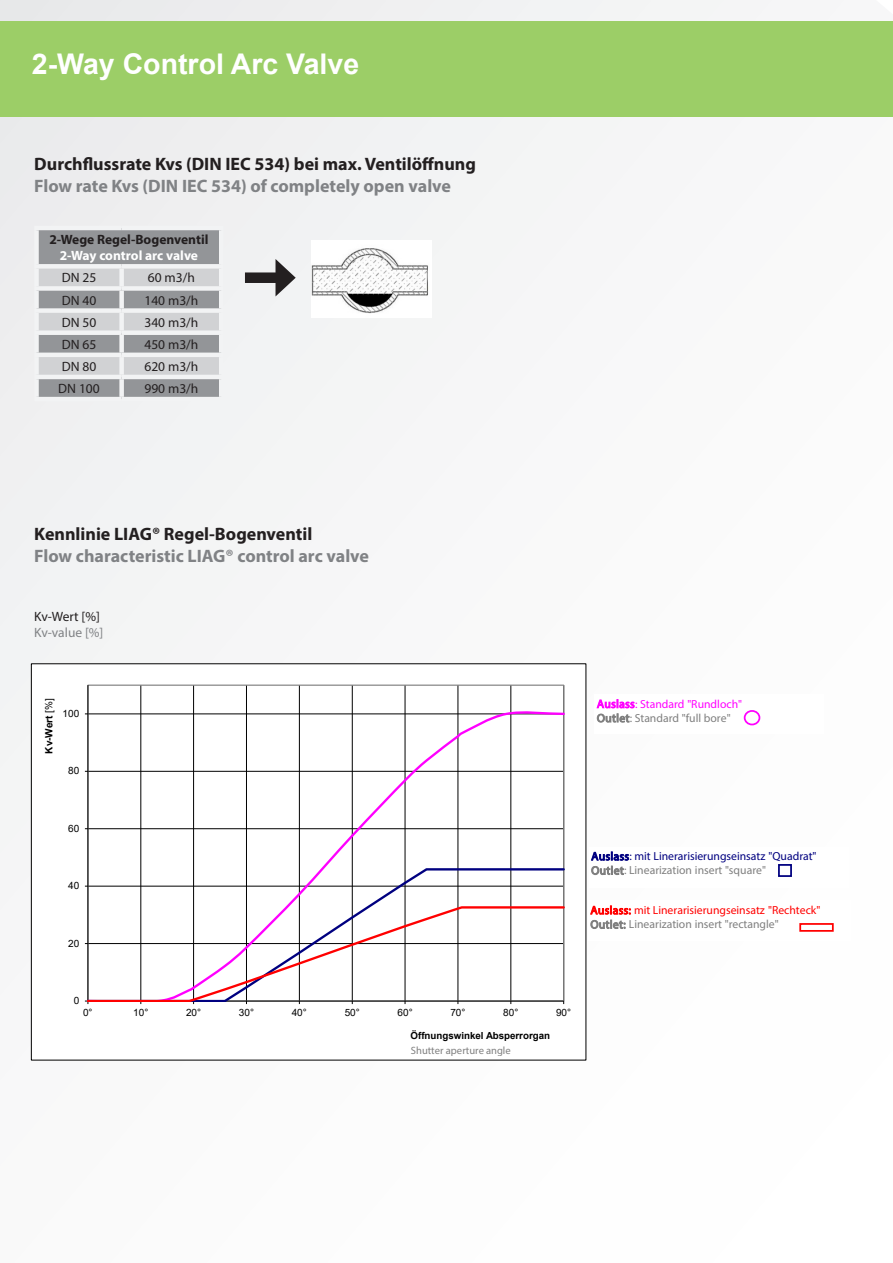
<style>
.page{position:relative;width:893px;height:1263px;background:#fff}
.page>*{position:absolute;margin:0;border:0;box-sizing:border-box;transform-origin:0 0}
.t1{font:700 28.5px "Arial";color:#fff}
.t2{font:700 18px "Myriad Pro";color:#808285}
.t3{font:700 18px "Myriad Pro";color:#231f20}
.t4{font:13.5px "Myriad Pro";color:#231f20}
.t5{font:700 13.5px "Myriad Pro";color:#231f20}
.t6{font:700 13.5px "Myriad Pro";letter-spacing:-.005em;color:#fff}
.t7{font:13.5px "Myriad Pro";color:#808285}
.t8{font:11.7px/14.2px "Myriad Pro";color:#f00}
.t9{font:11.7px/14.2px "Myriad Pro";color:#000080}
.t10{font:11.7px/14.2px "Myriad Pro";color:#f0f}
.t11{font:10.65px "Myriad Pro";color:#7f7f7f}
.t12{font:10.05px "Arial";letter-spacing:-.005em;color:#000}
.t13{font:700 10.05px "Arial";color:#000}
.t14{font:700 9.75px "Arial";color:#000}
.s1{font-weight:400}
.s2{color:#7f7f7f}
</style>
<div class="page">
<div style="left:0;top:0;width:724px;height:1061px;background:#f5f5f6"></div>
<div style="left:0;top:21px;width:893px;height:96px;background:#9cce67"></div>
<svg style="left:39px;top:230px;width:180px;height:167px;background:#aaacaf"></svg>
<hr style="left:34px;top:226px;width:88px;height:4px;background:#f2f3f4">
<div style="left:34px;top:230px;width:5px;height:34px;background:#f2f3f4"></div>
<hr style="left:122px;top:226px;width:101px;height:4px;background:#f2f3f4">
<hr style="left:219px;top:230px;width:4px;height:34px;background:#f2f3f4">
<div style="left:34px;top:264px;width:88px;height:5px;background:#f2f3f4"></div>
<div style="left:34px;top:269px;width:5px;height:17px;background:#f2f3f4"></div>
<div style="left:122px;top:264px;width:101px;height:5px;background:#f2f3f4"></div>
<div style="left:119px;top:269px;width:5px;height:17px;background:#f2f3f4"></div>
<hr style="left:219px;top:269px;width:4px;height:17px;background:#f2f3f4">
<div style="left:34px;top:286px;width:88px;height:5px;background:#f2f3f4"></div>
<div style="left:34px;top:291px;width:5px;height:17px;background:#f2f3f4"></div>
<div style="left:122px;top:286px;width:101px;height:5px;background:#f2f3f4"></div>
<div style="left:119px;top:291px;width:5px;height:17px;background:#f2f3f4"></div>
<hr style="left:219px;top:291px;width:4px;height:17px;background:#f2f3f4">
<div style="left:34px;top:308px;width:88px;height:5px;background:#f2f3f4"></div>
<div style="left:34px;top:313px;width:5px;height:17px;background:#f2f3f4"></div>
<div style="left:122px;top:308px;width:101px;height:5px;background:#f2f3f4"></div>
<div style="left:119px;top:313px;width:5px;height:17px;background:#f2f3f4"></div>
<hr style="left:219px;top:313px;width:4px;height:17px;background:#f2f3f4">
<div style="left:34px;top:330px;width:88px;height:5px;background:#f2f3f4"></div>
<div style="left:34px;top:335px;width:5px;height:18px;background:#f2f3f4"></div>
<div style="left:122px;top:330px;width:101px;height:5px;background:#f2f3f4"></div>
<div style="left:119px;top:335px;width:5px;height:18px;background:#f2f3f4"></div>
<hr style="left:219px;top:335px;width:4px;height:18px;background:#f2f3f4">
<hr style="left:34px;top:353px;width:88px;height:4px;background:#f2f3f4">
<div style="left:34px;top:357px;width:5px;height:18px;background:#f2f3f4"></div>
<hr style="left:122px;top:353px;width:101px;height:4px;background:#f2f3f4">
<div style="left:119px;top:357px;width:5px;height:18px;background:#f2f3f4"></div>
<hr style="left:219px;top:357px;width:4px;height:18px;background:#f2f3f4">
<hr style="left:34px;top:375px;width:88px;height:4px;background:#f2f3f4">
<div style="left:34px;top:379px;width:5px;height:18px;background:#f2f3f4"></div>
<hr style="left:122px;top:375px;width:101px;height:4px;background:#f2f3f4">
<div style="left:119px;top:379px;width:5px;height:18px;background:#f2f3f4"></div>
<hr style="left:219px;top:379px;width:4px;height:18px;background:#f2f3f4">
<hr style="left:34px;top:397px;width:88px;height:4px;background:#f2f3f4">
<hr style="left:122px;top:397px;width:101px;height:4px;background:#f2f3f4">
<div style="left:245px;top:272px;width:38px;height:11px;background:#231f20"></div>
<svg style="left:275px;top:259px;width:21px;height:37px"></svg>
<img style="left:312px;top:241px;width:119px;height:76px">
<div style="left:31px;top:664px;width:555px;height:396px;background:#fff"></div>
<hr style="left:141px;top:685px;width:1px;height:316px;background:#000">
<hr style="left:193px;top:685px;width:1px;height:316px;background:#000">
<hr style="left:246px;top:685px;width:1px;height:316px;background:#000">
<hr style="left:299px;top:685px;width:1px;height:316px;background:#000">
<hr style="left:352px;top:685px;width:1px;height:316px;background:#000">
<hr style="left:405px;top:685px;width:1px;height:316px;background:#000">
<hr style="left:458px;top:685px;width:1px;height:316px;background:#000">
<hr style="left:511px;top:685px;width:1px;height:316px;background:#000">
<hr style="left:88px;top:685px;width:1px;height:316px;background:#000">
<svg style="left:88px;top:708px;width:476px;height:196px"></svg>
<svg style="left:88px;top:904px;width:476px;height:98px"></svg>
<div style="left:589px;top:847px;width:259px;height:40px;background:#fff"></div>
<div style="left:594px;top:694px;width:229px;height:40px;background:#fff"></div>
<div style="left:588px;top:901px;width:262px;height:40px;background:#fff"></div>
<div style="left:799px;top:923px;width:35px;height:9px;border:2px solid #f00"></div>
<div style="left:778px;top:864px;width:14px;height:13px;border:2px solid #000080"></div>
<div style="left:744px;top:710px;width:16px;height:15px;border:2px solid #f0f;border-radius:50%"></div>
<p class="t1" style="left:32px;top:44px;width:329px">2-Way Control Arc Valve</p>
<p class="t3" style="left:34px;top:152px;width:443px">Durchflussrate Kvs (DIN IEC 534) bei max. Ventilöffnung</p>
<p class="t2" style="left:34px;top:174px;width:418px">Flow rate Kvs (DIN IEC 534) of completely open valve</p>
<p class="t5" style="left:49px;top:231px;width:161px">2-Wege Regel-Bogenventil</p>
<p class="t6" style="left:60px;top:247px;width:140px">2-Way control arc valve</p>
<p class="t4" style="left:62px;top:270px;width:36px">DN 25</p>
<p class="t4" style="left:148px;top:270px;width:49px">60 m3/h</p>
<p class="t4" style="left:62px;top:292px;width:36px">DN 40</p>
<p class="t4" style="left:144px;top:292px;width:55px">140 m3/h</p>
<p class="t4" style="left:62px;top:314px;width:36px">DN 50</p>
<p class="t4" style="left:144px;top:314px;width:55px">340 m3/h</p>
<p class="t4" style="left:62px;top:336px;width:36px">DN 65</p>
<p class="t4" style="left:144px;top:336px;width:55px">450 m3/h</p>
<p class="t4" style="left:62px;top:358px;width:36px">DN 80</p>
<p class="t4" style="left:144px;top:358px;width:55px">620 m3/h</p>
<p class="t4" style="left:58px;top:380px;width:43px">DN 100</p>
<p class="t4" style="left:144px;top:380px;width:55px">990 m3/h</p>
<p class="t3" style="left:34px;top:522px;width:280px">Kennlinie LIAG® Regel-Bogenventil</p>
<p class="t2" style="left:34px;top:544px;width:336px">Flow characteristic LIAG® control arc valve</p>
<p class="t4" style="left:34px;top:608px;width:67px">Kv-Wert [%]</p>
<p class="t7" style="left:34px;top:624px;width:71px">Kv-value [%]</p>
<p class="t13" style="left:42px;top:754px;width:57px;rotate:-90deg">Kv-Wert <span class="s1">[%]</span></p>
<p class="t12" style="left:63px;top:706px;width:18px">100</p>
<p class="t12" style="left:68px;top:764px;width:13px">80</p>
<p class="t12" style="left:68px;top:821px;width:13px">60</p>
<p class="t12" style="left:68px;top:879px;width:13px">40</p>
<p class="t12" style="left:68px;top:936px;width:13px">20</p>
<p class="t12" style="left:74px;top:994px;width:7px">0</p>
<p class="t12" style="left:83px;top:1006px;width:11px">0°</p>
<p class="t12" style="left:133px;top:1006px;width:17px">10°</p>
<p class="t12" style="left:186px;top:1006px;width:17px">20°</p>
<p class="t12" style="left:239px;top:1006px;width:17px">30°</p>
<p class="t12" style="left:292px;top:1006px;width:17px">40°</p>
<p class="t12" style="left:345px;top:1006px;width:17px">50°</p>
<p class="t12" style="left:398px;top:1006px;width:17px">60°</p>
<p class="t12" style="left:450px;top:1006px;width:17px">70°</p>
<p class="t12" style="left:503px;top:1006px;width:17px">80°</p>
<p class="t12" style="left:556px;top:1006px;width:17px">90°</p>
<p class="t14" style="left:410px;top:1029px;width:141px">Öffnungswinkel Absperrorgan</p>
<p class="t11" style="left:411px;top:1043px;width:101px">Shutter aperture angle</p>
<p class="t10" style="left:597px;top:697px;width:147px">Auslass: Standard "Rundloch"<br><span class="s2">Outlet: Standard "full bore"</span></p>
<p class="t9" style="left:591px;top:849px;width:227px">Auslass: mit Linerarisierungseinsatz "Quadrat"<br><span class="s2">Outlet: Linearization insert "square"</span></p>
<p class="t8" style="left:590px;top:903px;width:231px">Auslass: mit Linerarisierungseinsatz "Rechteck"<br><span class="s2">Outlet: Linearization insert "rectangle"</span></p>
</div>
